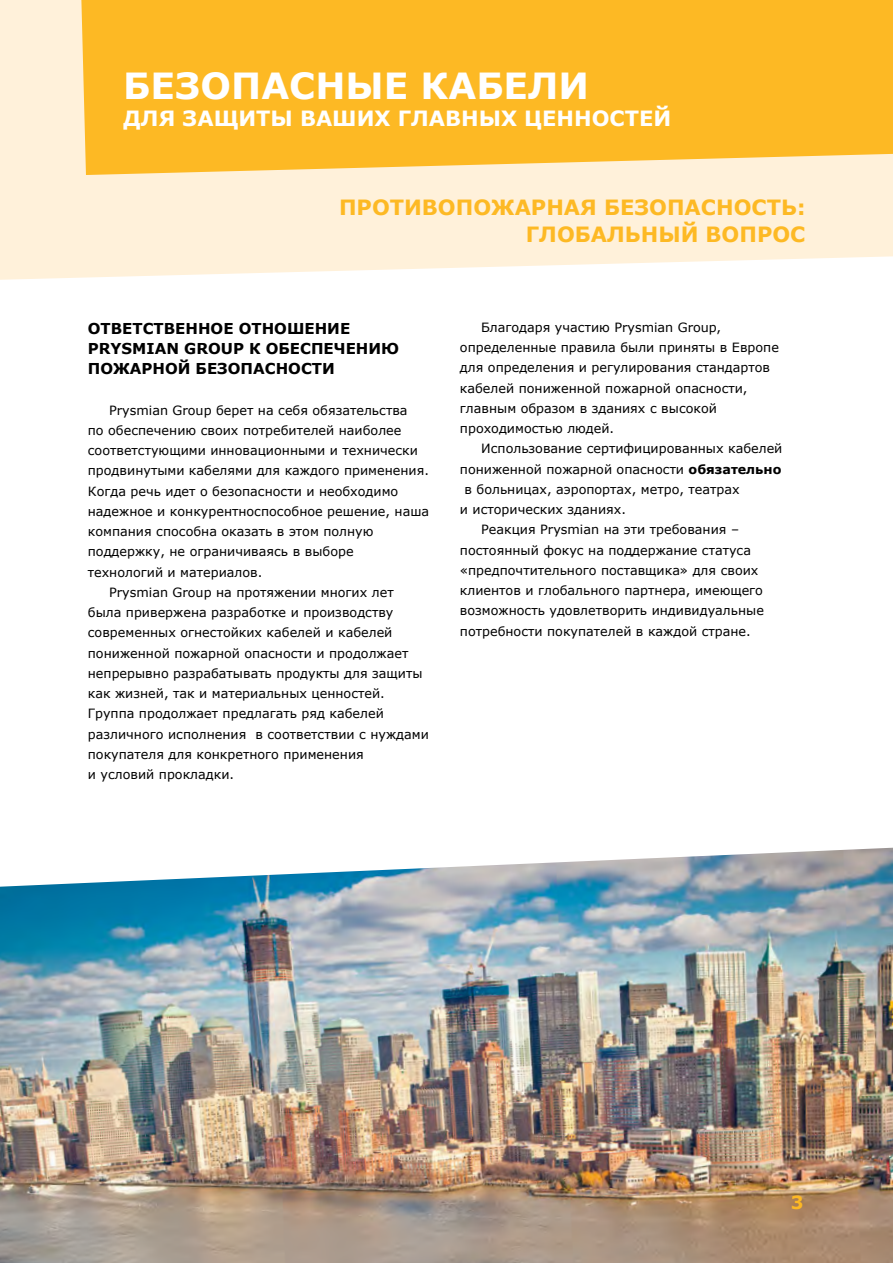
<style>
.page{position:relative;width:893px;height:1263px;background:#fff}
.page>*{position:absolute;margin:0;border:0;box-sizing:border-box;transform-origin:0 0}
.t1{font:700 36px "Verdana";color:#fff}
.t2{font:700 21px/27px "Verdana";color:#fdb924;text-align:right}
.t3{font:700 21px "Verdana";color:#fff}
.t4{font:700 18px "Verdana";color:#fdb924}
.t5{font:700 15px/20.2px "Verdana";color:#000}
.t6{font:12.75px/20.2px "Verdana";color:#000}
.s1{font-weight:700}
</style>
<div class="page">
<svg style="left:0;top:0;width:893px;height:280px;background:#fff2dd"></svg>
<svg style="left:81px;top:0;width:812px;height:175px;background:#fdbc30"></svg>
<img style="left:0;top:848px;width:893px;height:415px">
<h1 class="t1" style="left:123px;top:60px;width:467px">БЕЗОПАСНЫЕ КАБЕЛИ</h1>
<h2 class="t3" style="left:123px;top:103px;width:549px">ДЛЯ ЗАЩИТЫ ВАШИХ ГЛАВНЫХ ЦЕННОСТЕЙ</h2>
<h2 class="t2" style="left:339px;top:193px;width:468px">ПРОТИВОПОЖАРНАЯ БЕЗОПАСНОСТЬ:<br>ГЛОБАЛЬНЫЙ ВОПРОС</h2>
<p class="t5" style="left:88px;top:318px;width:313px">ОТВЕТСТВЕННОЕ ОТНОШЕНИЕ<br>PRYSMIAN GROUP К ОБЕСПЕЧЕНИЮ<br>ПОЖАРНОЙ БЕЗОПАСНОСТИ</p>
<p class="t6" style="left:109px;top:400px;width:300px">Prysmian Group берет на себя обязательства</p>
<p class="t6" style="left:88px;top:420px;width:315px">по обеспечению своих потребителей наиболее</p>
<p class="t6" style="left:88px;top:440px;width:332px">соответстующими инновационными и технически</p>
<p class="t6" style="left:88px;top:460px;width:343px">продвинутыми кабелями для каждого применения.</p>
<p class="t6" style="left:88px;top:481px;width:312px">Когда речь идет о безопасности и необходимо</p>
<p class="t6" style="left:88px;top:501px;width:343px">надежное и конкурентноспособное решение, наша</p>
<p class="t6" style="left:88px;top:521px;width:287px">компания способна оказать в этом полную</p>
<p class="t6" style="left:88px;top:541px;width:267px">поддержку, не ограничиваясь в выборе</p>
<p class="t6" style="left:88px;top:562px;width:176px">технологий и материалов.</p>
<p class="t6" style="left:109px;top:582px;width:286px">Prysmian Group на протяжении многих лет</p>
<p class="t6" style="left:88px;top:602px;width:307px">была привержена разработке и производству</p>
<p class="t6" style="left:88px;top:622px;width:306px">современных огнестойких кабелей и кабелей</p>
<p class="t6" style="left:88px;top:643px;width:322px">пониженной пожарной опасности и продолжает</p>
<p class="t6" style="left:88px;top:663px;width:336px">непрерывно разрабатывать продукты для защиты</p>
<p class="t6" style="left:88px;top:683px;width:298px">как жизней, так и материальных ценностей.</p>
<p class="t6" style="left:88px;top:703px;width:298px">Группа продолжает предлагать ряд кабелей</p>
<p class="t6" style="left:88px;top:724px;width:343px">различного исполнения в соответствии с нуждами</p>
<p class="t6" style="left:88px;top:744px;width:277px">покупателя для конкретного применения</p>
<p class="t6" style="left:88px;top:764px;width:148px">и условий прокладки.</p>
<p class="t6" style="left:460px;top:317px;width:321px;text-indent:21px">Благодаря участию Prysmian Group, определенные правила были приняты в Европе для определения и регулирования стандартов кабелей пониженной пожарной опасности, главным образом в зданиях с высокой проходимостью людей.</p>
<p class="t6" style="left:481px;top:438px;width:303px">Использование сертифицированных кабелей</p>
<p class="t6" style="left:460px;top:459px;width:323px">пониженной пожарной опасности <span class="s1">обязательно</span></p>
<p class="t6" style="left:464px;top:479px;width:277px">в больницах, аэропортах, метро, театрах</p>
<p class="t6" style="left:460px;top:499px;width:168px">и исторических зданиях.</p>
<p class="t6" style="left:481px;top:519px;width:259px">Реакция Prysmian на эти требования –</p>
<p class="t6" style="left:460px;top:540px;width:293px">постоянный фокус на поддержание статуса</p>
<p class="t6" style="left:460px;top:560px;width:300px">«предпочтительного поставщика» для своих</p>
<p class="t6" style="left:460px;top:580px;width:305px">клиентов и глобального партнера, имеющего</p>
<p class="t6" style="left:460px;top:600px;width:306px">возможность удовлетворить индивидуальные</p>
<p class="t6" style="left:460px;top:621px;width:292px">потребности покупателей в каждой стране.</p>
<h3 class="t4" style="left:791px;top:1189px;width:14px">3</h3>
</div>
